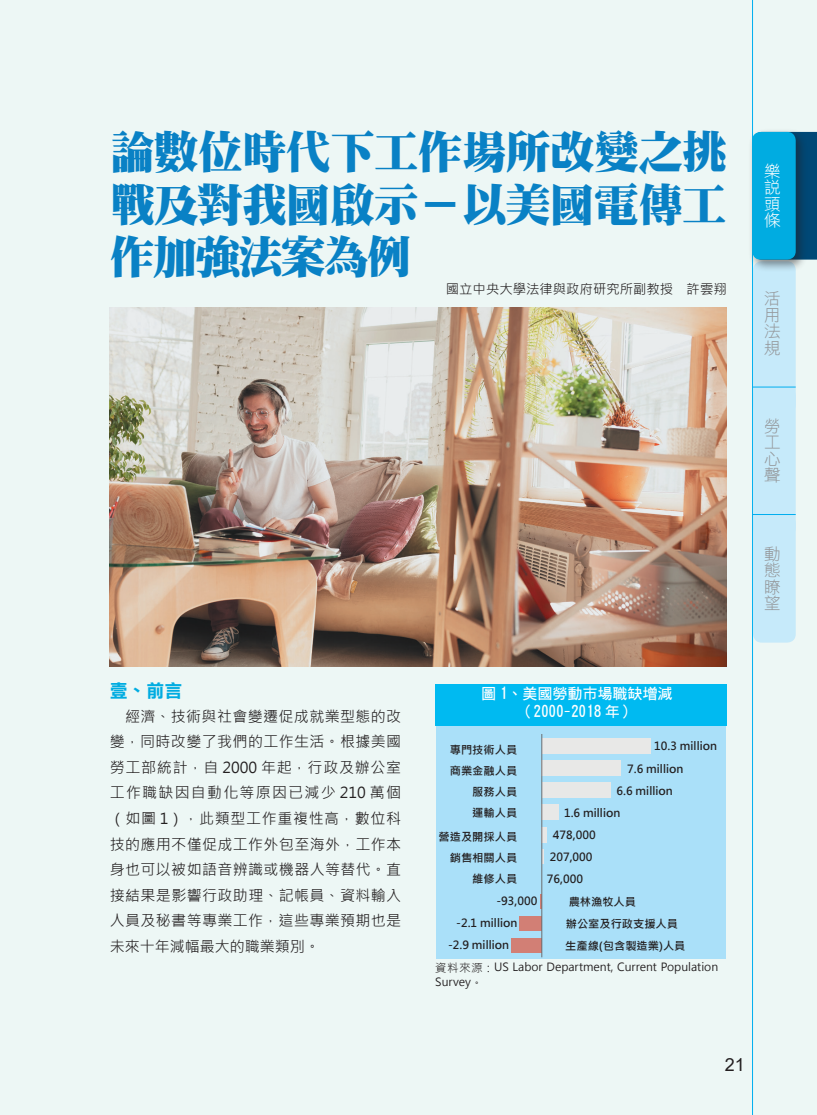
<style>
.page{position:relative;width:817px;height:1115px;background:#fff}
.page>*{position:absolute;margin:0;border:0;box-sizing:border-box;transform-origin:0 0}
.t1{font:45px/52.5px "DF Ming UB HK BF";letter-spacing:-.025em;color:#0981c5;text-align:justify}
.t2{font:18px "DF Li Hei Bd WIN BF";color:#00ace1}
.t3{font:18px "Arial";color:#231f20}
.t4{font:16.5px/16.5px "DF Hei Lt HK BF";color:#939598;text-align:justify}
.t5{font:16.5px/16.5px "DF Hei Lt HK BF";color:#fff;text-align:justify}
.t6{font:15px/25.5px "Microsoft Jheng Hei";letter-spacing:.025em;color:#231f20;text-align:justify}
.t7{font:15px/18px "DF Hei Bd HK BF";color:#fff;text-align:center}
.t8{font:13.35px "Microsoft Jheng Hei";color:#231f20}
.t9{font:700 11.25px/21px "Microsoft Jheng Hei";color:#231f20;text-align:right}
.t10{font:11.25px/15px "Microsoft Jheng Hei";color:#231f20}
.s1{font-family:"DF Hei Lt HK BF"}
</style>
<div class="page">
<div style="left:0;top:0;width:816px;height:1114px;background:#edf7f5"></div>
<svg style="left:808px;top:132px;width:8px;height:127px"></svg>
<div style="left:753px;top:261px;width:42px;height:152px;background:#c6eafa;border-radius:9px"></div>
<div style="left:753px;top:387px;width:42px;height:149px;background:#c6eafa;border-radius:9px"></div>
<div style="left:753px;top:514px;width:42px;height:128px;background:#c6eafa;border-radius:9px"></div>
<hr style="left:752px;top:0;width:1px;height:1114px;background:#00aeef">
<div style="left:747px;top:128px;width:61px;height:144px;background:#231f20;opacity:.5"></div>
<div style="left:752px;top:132px;width:43px;height:127px;background:#00ace1;border-radius:9px"></div>
<hr style="left:752px;top:386px;width:43px;height:1px;background:#00aeef">
<hr style="left:752px;top:514px;width:43px;height:1px;background:#00aeef">
<img style="left:109px;top:307px;width:617px;height:358px">
<div style="left:436px;top:686px;width:289px;height:272px;background:#aae0f9"></div>
<div style="left:541px;top:737px;width:109px;height:15px;background:#e8e8e7"></div>
<div style="left:541px;top:760px;width:80px;height:15px;background:#e8e8e7"></div>
<div style="left:541px;top:782px;width:69px;height:15px;background:#e8e8e7"></div>
<div style="left:541px;top:804px;width:17px;height:15px;background:#e8e8e7"></div>
<svg style="left:542px;top:826px;width:5px;height:16px"></svg>
<svg style="left:540px;top:894px;width:1px;height:14px"></svg>
<div style="left:519px;top:915px;width:22px;height:15px;background:#d27f75"></div>
<div style="left:511px;top:937px;width:30px;height:15px;background:#d27f75"></div>
<svg style="left:542px;top:849px;width:1px;height:15px"></svg>
<hr style="left:541px;top:733px;width:1px;height:223px;background:#6c6d70">
<div style="left:435px;top:683px;width:291px;height:42px;background:#00baf1"></div>
<h1 class="t1" style="left:110px;top:125px;width:618px">論數位時代下工作場所改變之挑戰及對我國啟示－以美國電傳工作加強法案為例</h1>
<p class="t8" style="left:446px;top:280px;width:282px">國立中央大學法律與政府研究所副教授　許雲翔</p>
<p class="t5" style="left:764px;top:162px;width:18px">樂說頭條</p>
<p class="t4" style="left:764px;top:290px;width:17px">活用法規</p>
<p class="t4" style="left:764px;top:417px;width:17px">勞工心聲</p>
<p class="t4" style="left:764px;top:545px;width:18px">動態瞭望</p>
<p class="t2" style="left:110px;top:681px;width:74px">壹、前言</p>
<p class="t6" style="left:110px;top:703px;width:293px;text-indent:15px">經濟、技術與社會變遷促成就業型態的改變，同時改變了我們的工作生活。根據美國勞工部統計，自 2000 年起，行政及辦公室工作職缺因自動化等原因已減少 210 萬個（如圖 1），此類型工作重複性高，數位科技的應用不僅促成工作外包至海外，工作本身也可以被如語音辨識或機器人等替代。直接結果是影響行政助理、記帳員、資料輸入人員及秘書等專業工作，這些專業預期也是未來十年減幅最大的職業類別。</p>
<p class="t7" style="left:481px;top:684px;width:193px">圖 1、美國勞動市場職缺增減（2000-2018 年）</p>
<p class="t9" style="left:450px;top:739px;width:69px">專門技術人員商業金融人員服務人員<br>運輸人員</p>
<p class="t9" style="left:438px;top:826px;width:80px">營造及開採人員銷售相關人員維修人員</p>
<p class="t9" style="left:496px;top:890px;width:43px">-93,000</p>
<p class="t9" style="left:456px;top:912px;width:63px">-2.1 million</p>
<p class="t9" style="left:448px;top:934px;width:63px">-2.9 million</p>
<p class="t9" style="left:654px;top:735px;width:64px">10.3 million</p>
<p class="t9" style="left:627px;top:758px;width:58px">7.6 million</p>
<p class="t9" style="left:616px;top:780px;width:58px">6.6 million</p>
<p class="t9" style="left:564px;top:801px;width:58px">1.6 million</p>
<p class="t9" style="left:552px;top:824px;width:44px">478,000</p>
<p class="t9" style="left:549px;top:846px;width:44px">207,000</p>
<p class="t9" style="left:546px;top:868px;width:38px">76,000</p>
<p class="t9" style="left:568px;top:890px;width:69px">農林漁牧人員</p>
<p class="t9" style="left:565px;top:934px;width:122px">生產線(包含製造業)人員</p>
<p class="t9" style="left:565px;top:912px;width:114px">辦公室及行政支援人員</p>
<p class="t10" style="left:435px;top:958px;width:284px"><span class="s1">資料來源</span>：US Labor Department, Current Population<br>Survey。</p>
<p class="t3" style="left:724px;top:1051px;width:22px">21</p>
</div>
